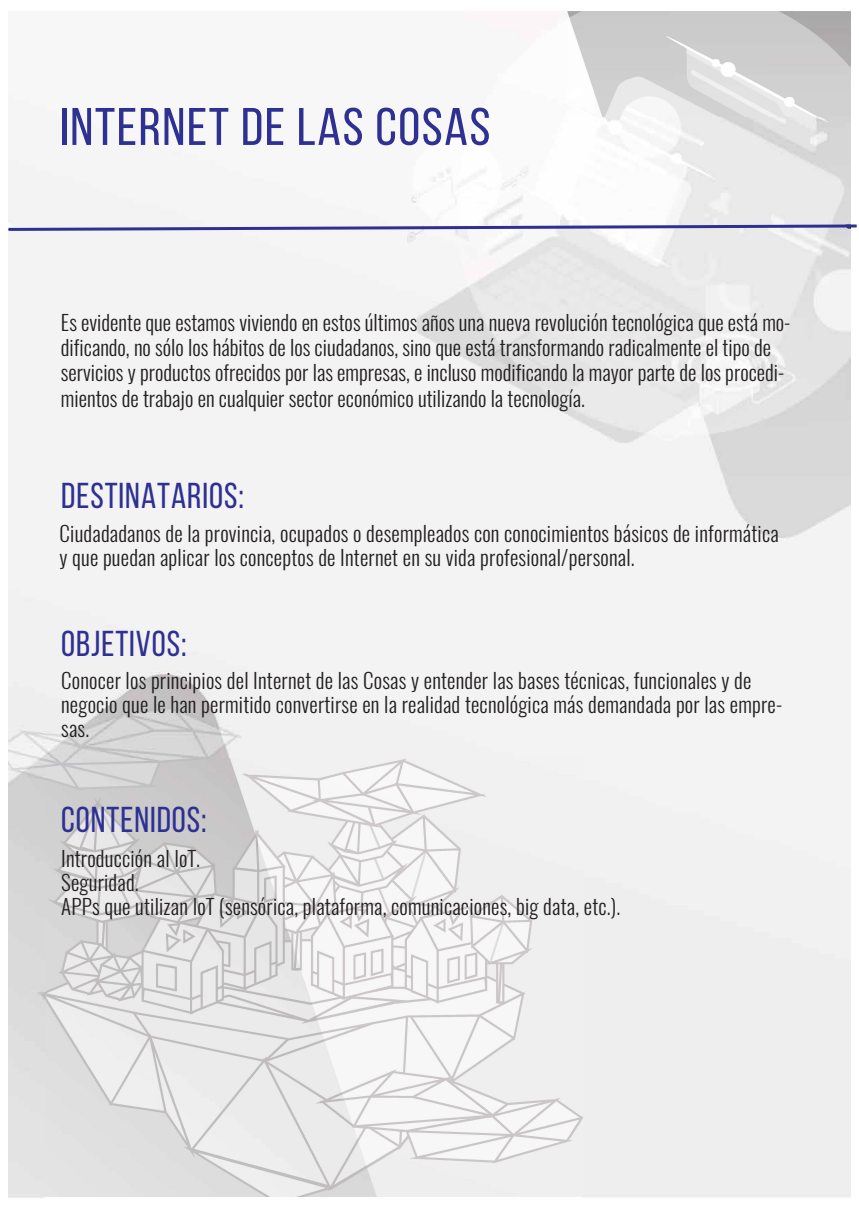
<style>
.page{position:relative;width:859px;height:1208px;background:#fff}
.page>*{position:absolute;margin:0;border:0;box-sizing:border-box;transform-origin:0 0}
.t1{font:52.8px "Bebas Neue";letter-spacing:.025em;color:#2e3092;scale:1.07 1}
.t2{font:36px "Bebas Neue";letter-spacing:.025em;color:#2e3092}
.t3{font:300 21px/24px "Oswald";letter-spacing:.01em;color:#231f20}
</style>
<div class="page">
<img style="left:568px;top:11px;width:281px;height:105px">
<img style="left:47px;top:758px;width:535px;height:438px">
<svg style="left:8px;top:223px;width:849px;height:9px"></svg>
<h1 class="t1" style="left:60px;top:98px;width:404px">INTERNET DE LAS COSAS</h1>
<p class="t3" style="left:61px;top:310px;width:731px;line-height:25.2px">Es evidente que estamos viviendo en estos últimos años una nueva revolución tecnológica que está mo&shy;dificando, no sólo los hábitos de los ciudadanos, sino que está transformando radicalmente el tipo de servicios y productos ofrecidos por las empresas, e incluso modificando la mayor parte de los procedi&shy;mientos de trabajo en cualquier sector económico utilizando la tecnología.</p>
<h2 class="t2" style="left:61px;top:476px;width:184px">DESTINATARIOS:</h2>
<p class="t3" style="left:60px;top:521px;width:721px">Ciudadadanos de la provincia, ocupados o desempleados con conocimientos básicos de informática y que puedan aplicar los conceptos de Internet en su vida profesional/personal.</p>
<h2 class="t2" style="left:61px;top:624px;width:127px">OBJETIVOS:</h2>
<p class="t3" style="left:61px;top:668px;width:723px">Conocer los principios del Internet de las Cosas y entender las bases técnicas, funcionales y de negocio que le han permitido convertirse en la realidad tecnológica más demandada por las empre&shy;sas.</p>
<h2 class="t2" style="left:61px;top:800px;width:147px">CONTENIDOS:</h2>
<p class="t3" style="left:61px;top:846px;width:561px">Introducción al IoT.<br>Seguridad.<br>APPs que utilizan IoT (sensórica, plataforma, comunicaciones, big data, etc.).</p>
</div>
